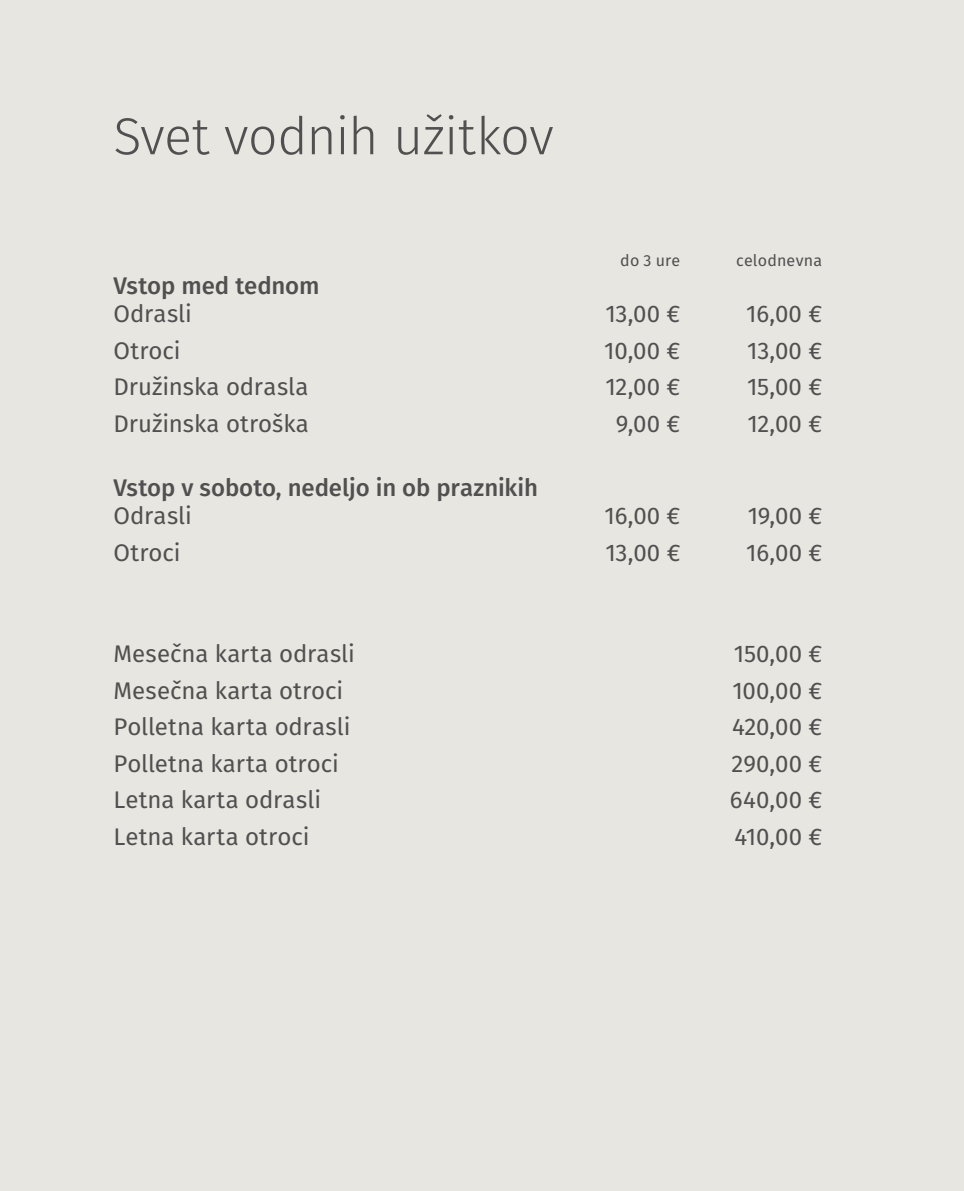
<style>
.page{position:relative;width:964px;height:1191px;background:#e8e6e1}
.page>*{position:absolute;margin:0;border:0;box-sizing:border-box;transform-origin:0 0}
.t1{font:300 52px "Fira Sans";letter-spacing:-.01em;color:#58595b}
.t2{font:24px "Fira Sans";color:#58595b}
.t3{font:500 24px "Fira Sans";letter-spacing:-.005em;color:#58595b}
.t4{font:16px "Fira Sans";letter-spacing:.01em;color:#58595b}
</style>
<div class="page">
<h1 class="t1" style="left:113px;top:100px;width:442px">Svet vodnih užitkov</h1>
<p class="t4" style="left:620px;top:249px;width:62px">do 3 ure</p>
<p class="t4" style="left:736px;top:249px;width:87px">celodnevna</p>
<p class="t3" style="left:113px;top:269px;width:208px">Vstop med tednom</p>
<p class="t2" style="left:113px;top:297px;width:80px">Odrasli</p>
<p class="t2" style="left:605px;top:297px;width:77px">13,00 €</p>
<p class="t2" style="left:746px;top:297px;width:77px">16,00 €</p>
<p class="t2" style="left:113px;top:334px;width:69px">Otroci</p>
<p class="t2" style="left:604px;top:334px;width:78px">10,00 €</p>
<p class="t2" style="left:747px;top:334px;width:77px">13,00 €</p>
<p class="t2" style="left:113px;top:370px;width:197px">Družinska odrasla</p>
<p class="t2" style="left:605px;top:370px;width:76px">12,00 €</p>
<p class="t2" style="left:747px;top:370px;width:77px">15,00 €</p>
<p class="t2" style="left:113px;top:407px;width:197px">Družinska otroška</p>
<p class="t2" style="left:616px;top:407px;width:66px">9,00 €</p>
<p class="t2" style="left:747px;top:407px;width:76px">12,00 €</p>
<p class="t3" style="left:113px;top:471px;width:426px">Vstop v soboto, nedeljo in ob praznikih</p>
<p class="t2" style="left:113px;top:499px;width:80px">Odrasli</p>
<p class="t2" style="left:604px;top:499px;width:77px">16,00 €</p>
<p class="t2" style="left:748px;top:499px;width:76px">19,00 €</p>
<p class="t2" style="left:113px;top:536px;width:69px">Otroci</p>
<p class="t2" style="left:605px;top:536px;width:77px">13,00 €</p>
<p class="t2" style="left:746px;top:536px;width:77px">16,00 €</p>
<p class="t2" style="left:113px;top:637px;width:243px">Mesečna karta odrasli</p>
<p class="t2" style="left:734px;top:637px;width:90px">150,00 €</p>
<p class="t2" style="left:113px;top:673px;width:231px">Mesečna karta otroci</p>
<p class="t2" style="left:732px;top:673px;width:91px">100,00 €</p>
<p class="t2" style="left:113px;top:710px;width:239px">Polletna karta odrasli</p>
<p class="t2" style="left:732px;top:710px;width:92px">420,00 €</p>
<p class="t2" style="left:113px;top:746px;width:227px">Polletna karta otroci</p>
<p class="t2" style="left:731px;top:746px;width:92px">290,00 €</p>
<p class="t2" style="left:113px;top:783px;width:209px">Letna karta odrasli</p>
<p class="t2" style="left:730px;top:783px;width:94px">640,00 €</p>
<p class="t2" style="left:113px;top:819px;width:197px">Letna karta otroci</p>
<p class="t2" style="left:734px;top:819px;width:89px">410,00 €</p>
</div>
